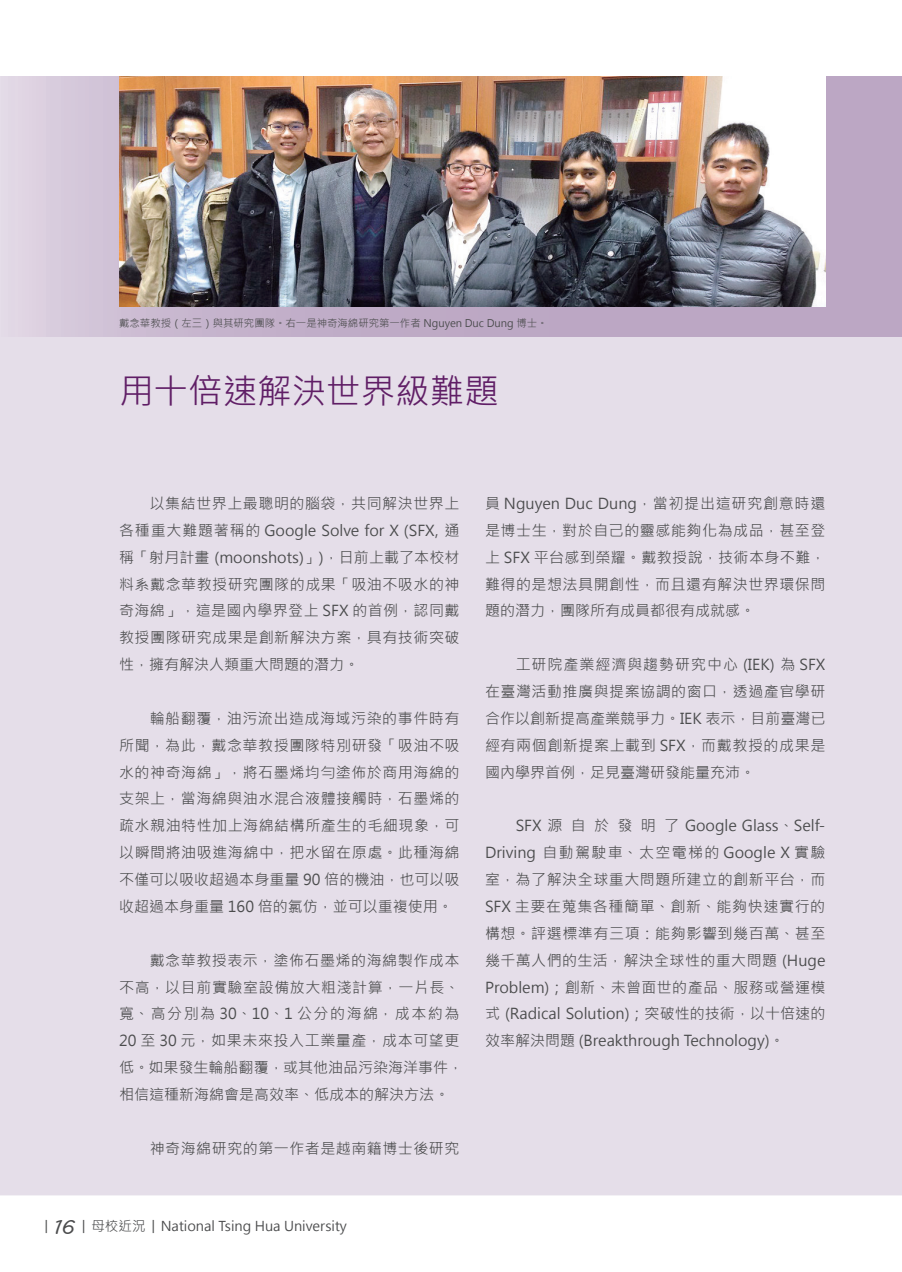
<style>
.page{position:relative;width:902px;height:1272px;background:#fff}
.page>*{position:absolute;margin:0;border:0;box-sizing:border-box;transform-origin:0 0}
.t1{font:34.5px "Microsoft Jheng Hei";color:#601e66}
.t2{font:15px/26.8px "Microsoft Jheng Hei";letter-spacing:.005em;color:#4b4c4d;text-align:justify}
.t3{font:15px/26.8px "Microsoft Jheng Hei";letter-spacing:.035em;color:#4b4c4d}
.t4{font:13.5px "Microsoft Jheng Hei";color:#4b4c4d}
.t5{font:10.5px "Microsoft Jheng Hei";color:#4b4c4d}
.s1{font-size:12px}
.s2{font-family:"MV Boli";font-size:19.5px}
</style>
<div class="page">
<div style="left:0;top:336px;width:901px;height:859px;background:#e5dee9"></div>
<svg style="left:0;top:77px;width:901px;height:259px"></svg>
<img style="left:119px;top:77px;width:706px;height:229px">
<p class="t5" style="left:119px;top:316px;width:430px">戴念華教授（左三）與其研究團隊。右一是神奇海綿研究第一作者 Nguyen Duc Dung 博士。</p>
<h1 class="t1" style="left:119px;top:370px;width:381px">用十倍速解決世界級難題</h1>
<p class="t2" style="left:119px;top:490px;width:342px;text-indent:31px">以集結世界上最聰明的腦袋，共同解決世界上各種重大難題著稱的 Google Solve for X (SFX, 通稱「射月計畫 (moonshots)」)，日前上載了本校材料系戴念華教授研究團隊的成果「吸油不吸水的神奇海綿」，這是國內學界登上 SFX 的首例，認同戴教授團隊研究成果是創新解決方案，具有技術突破性，擁有解決人類重大問題的潛力。</p>
<p class="t2" style="left:119px;top:705px;width:342px;text-indent:31px">輪船翻覆，油污流出造成海域污染的事件時有所聞，為此，戴念華教授團隊特別研發「吸油不吸水的神奇海綿」，將石墨烯均勻塗佈於商用海綿的支架上，當海綿與油水混合液體接觸時，石墨烯的疏水親油特性加上海綿結構所產生的毛細現象，可以瞬間將油吸進海綿中，把水留在原處。此種海綿不僅可以吸收超過本身重量 90 倍的機油，也可以吸收超過本身重量 160 倍的氯仿，並可以重複使用。</p>
<p class="t3" style="left:119px;top:946px;width:345px;text-indent:31px">戴念華教授表示，塗佈石墨烯的海綿製作成本不高，以目前實驗室設備放大粗淺計算，一片長、寬、高分別為 30、10、1 公分的海綿，成本約為<br>20 至 30 元，如果未來投入工業量產，成本可望更低。如果發生輪船翻覆，或其他油品污染海洋事件，相信這種新海綿會是高效率、低成本的解決方法。</p>
<p class="t3" style="left:150px;top:1134px;width:311px">神奇海綿研究的第一作者是越南籍博士後研究</p>
<p class="t4" style="left:42px;top:1217px;width:306px"><span class="s1">│</span> <span class="s2">16</span> <span class="s1">│</span> 母校近況 <span class="s1">│</span> National Tsing Hua University</p>
<p class="t2" style="left:485px;top:490px;width:342px">員 Nguyen Duc Dung，當初提出這研究創意時還是博士生，對於自己的靈感能夠化為成品，甚至登上 SFX 平台感到榮耀。戴教授說，技術本身不難，難得的是想法具開創性，而且還有解決世界環保問題的潛力，團隊所有成員都很有成就感。</p>
<p class="t2" style="left:485px;top:651px;width:342px;text-indent:31px">工研院產業經濟與趨勢研究中心 (IEK) 為 SFX在臺灣活動推廣與提案協調的窗口，透過產官學研合作以創新提高產業競爭力。IEK 表示，目前臺灣已經有兩個創新提案上載到 SFX，而戴教授的成果是國內學界首例，足見臺灣研發能量充沛。</p>
<p class="t2" style="left:485px;top:812px;width:342px;text-indent:31px">SFX 源自於發明了 Google Glass、Self-Driving 自動駕駛車、太空電梯的 Google X 實驗室，為了解決全球重大問題所建立的創新平台，而SFX 主要在蒐集各種簡單、創新、能夠快速實行的構想。評選標準有三項：能夠影響到幾百萬、甚至幾千萬人們的生活，解決全球性的重大問題 (Huge Problem)；創新、未曾面世的產品、服務或營運模式 (Radical Solution)；突破性的技術，以十倍速的效率解決問題 (Breakthrough Technology)。</p>
</div>
